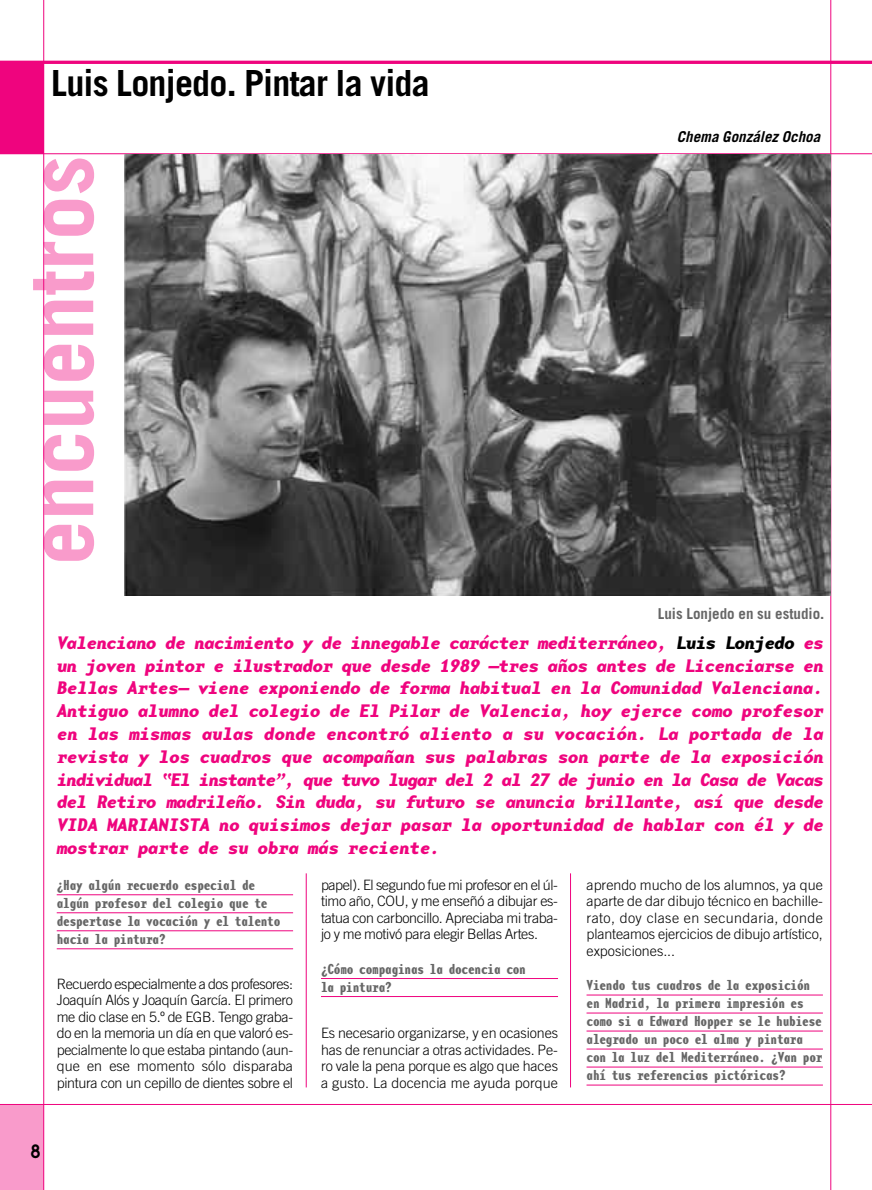
<style>
.page{position:relative;width:872px;height:1190px;background:#fff}
.page>*{position:absolute;margin:0;border:0;box-sizing:border-box;transform-origin:0 0}
.t1{font:700 90px "Trade Gothic";color:#f99bcb}
.t2{font:700 36px "Trade Gothic";letter-spacing:-.02em;color:#000}
.t3{font:27px "Base Twelve Sans Smallcaps";color:#000}
.t4{font:italic 700 18px/22.8px "Base Mono Wide";letter-spacing:-.03em;color:#ef047e;text-align:justify}
.t5{font:700 15px "Trade Gothic";color:#666}
.t6{font:italic 700 15px "Trade Gothic";color:#000}
.t7{font:300 14.25px/16.5px "Trade Gothic";letter-spacing:-.01em;color:#000;text-align:justify}
.t8{font:700 13.5px/18px "Base Mono Narrow";letter-spacing:-.02em;color:#666}
.s1{color:#000}
</style>
<div class="page">
<div style="left:0;top:1104px;width:44px;height:86px;background:#f99bcb"></div>
<hr style="left:0;top:1104px;width:872px;height:1px;background:#ef047e">
<hr style="left:570px;top:873px;width:1px;height:214px;background:#ef047e">
<div style="left:0;top:62px;width:44px;height:92px;background:#ef047e"></div>
<hr style="left:0;top:61px;width:872px;height:3px;background:#ef047e">
<hr style="left:830px;top:0;width:1px;height:1190px;background:#ef047e">
<hr style="left:0;top:153px;width:872px;height:1px;background:#ef047e">
<hr style="left:586px;top:994px;width:236px;height:1px;background:#ef047e">
<hr style="left:586px;top:1012px;width:236px;height:1px;background:#ef047e">
<hr style="left:586px;top:1030px;width:236px;height:1px;background:#ef047e">
<hr style="left:586px;top:1048px;width:236px;height:1px;background:#ef047e">
<hr style="left:586px;top:1066px;width:236px;height:1px;background:#ef047e">
<hr style="left:586px;top:1084px;width:236px;height:1px;background:#ef047e">
<hr style="left:57px;top:894px;width:236px;height:1px;background:#ef047e">
<hr style="left:57px;top:912px;width:236px;height:1px;background:#ef047e">
<hr style="left:57px;top:930px;width:236px;height:1px;background:#ef047e">
<hr style="left:57px;top:948px;width:236px;height:1px;background:#ef047e">
<hr style="left:321px;top:978px;width:237px;height:1px;background:#ef047e">
<hr style="left:321px;top:996px;width:237px;height:1px;background:#ef047e">
<img style="left:124px;top:154px;width:706px;height:441px">
<hr style="left:306px;top:873px;width:1px;height:214px;background:#ef047e">
<hr style="left:43px;top:0;width:1px;height:1190px;background:#ef047e">
<h2 class="t2" style="left:51px;top:70px;width:380px">Luis Lonjedo. Pintar la vida</h2>
<h1 class="t1" style="left:28px;top:565px;width:411px;rotate:-90deg">encuentros</h1>
<p class="t6" style="left:676px;top:131px;width:145px">Chema González Ochoa</p>
<p class="t5" style="left:657px;top:608px;width:168px">Luis Lonjedo en su estudio.</p>
<p class="t4" style="left:57px;top:633px;width:769px">Valenciano de nacimiento y de innegable carácter mediterráneo, <span class="s1">Luis Lonjedo</span> es un joven pintor e ilustrador que desde 1989 –tres años antes de Licenciarse en Bellas Artes– viene exponiendo de forma habitual en la Comunidad Valenciana.<br>Antiguo alumno del colegio de El Pilar de Valencia, hoy ejerce como profesor en las mismas aulas donde encontró aliento a su vocación. La portada de la revista y los cuadros que acompañan sus palabras son parte de la exposición individual “El instante”, que tuvo lugar del 2 al 27 de junio en la Casa de Vacas del Retiro madrileño. Sin duda, su futuro se anuncia brillante, así que desde VIDA MARIANISTA no quisimos dejar pasar la oportunidad de hablar con él y de mostrar parte de su obra más reciente.</p>
<p class="t7" style="left:586px;top:877px;width:238px">aprendo mucho de los alumnos, ya que aparte de dar dibujo técnico en bachille&shy;rato, doy clase en secundaria, donde planteamos ejercicios de dibujo artístico, exposiciones...</p>
<p class="t8" style="left:586px;top:978px;width:237px">Viendo tus cuadros de la exposición en Madrid, la primera impresión es como si a Edward Hopper se le hubiese alegrado un poco el alma y pintara con la luz del Mediterráneo. ¿Van por ahí tus referencias pictóricas?</p>
<p class="t8" style="left:57px;top:878px;width:225px">¿Hay algún recuerdo especial de algún profesor del colegio que te despertase la vocación y el talento hacia la pintura?</p>
<p class="t7" style="left:57px;top:976px;width:238px">Recuerdo especialmente a dos profesores:<br>Joaquín Alós y Joaquín García. El primero me dio clase en 5.º de EGB. Tengo graba&shy;do en la memoria un día en que valoró es&shy;pecialmente lo que estaba pintando (aun&shy;que en ese momento sólo disparaba pintura con un cepillo de dientes sobre el</p>
<p class="t7" style="left:321px;top:877px;width:238px">papel). El segundo fue mi profesor en el úl&shy;timo año, COU, y me enseñó a dibujar es&shy;tatua con carboncillo. Apreciaba mi traba&shy;jo y me motivó para elegir Bellas Artes.</p>
<p class="t8" style="left:321px;top:961px;width:206px">¿Cómo compaginas la docencia con la pintura?</p>
<p class="t7" style="left:321px;top:1026px;width:238px">Es necesario organizarse, y en ocasiones has de renunciar a otras actividades. Pe&shy;ro vale la pena porque es algo que haces a gusto. La docencia me ayuda porque</p>
<h3 class="t3" style="left:29px;top:1132px;width:15px">8</h3>
</div>
